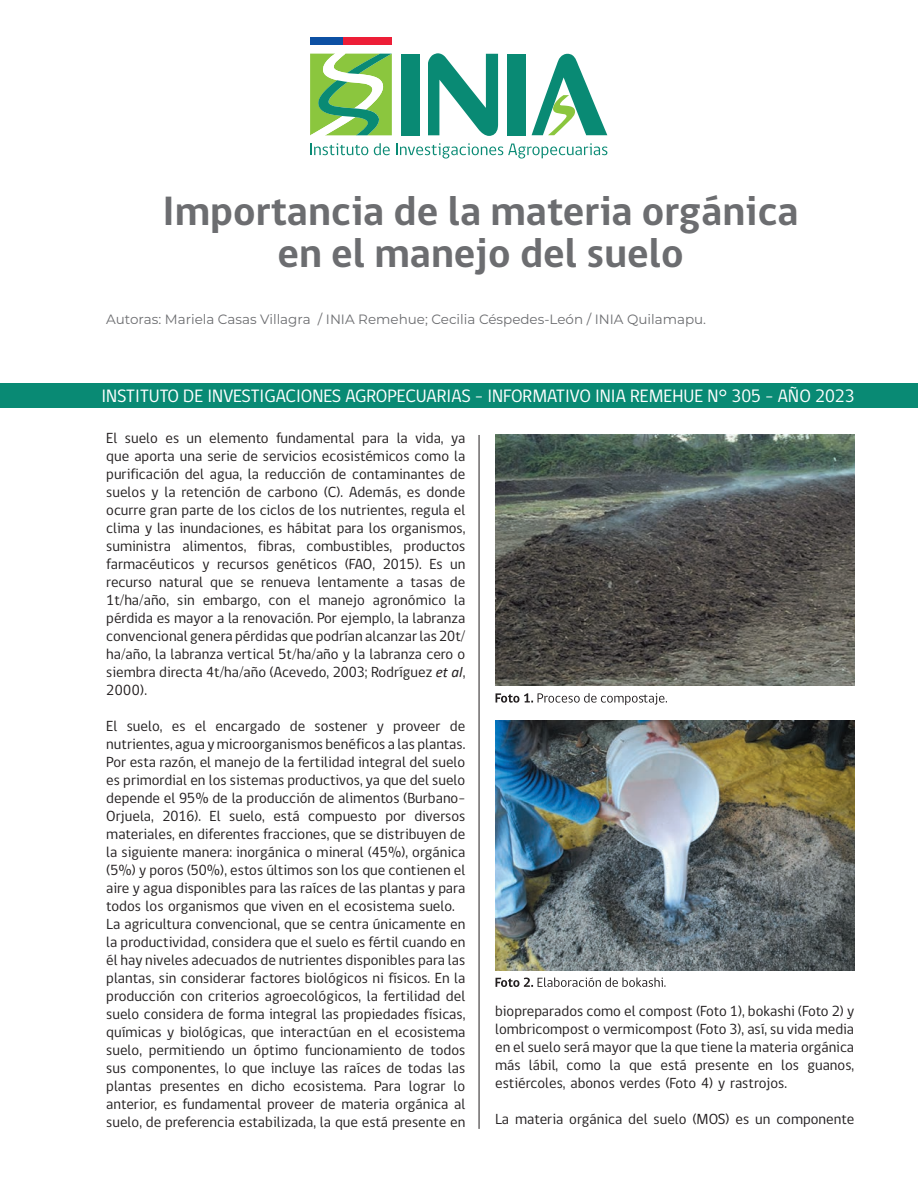
<style>
.page{position:relative;width:918px;height:1188px;background:#fff}
.page>*{position:absolute;margin:0;border:0;box-sizing:border-box;transform-origin:0 0}
.t1{font:700 42px/42px "gob CL";color:#6c6d70;text-align:center}
.t2{font:18.45px "gob CL";color:#fff}
.t3{font:15px/18px "gob CL";color:#231f20;text-align:justify}
.t4{font:13.5px "Montserrat";color:#6c6d70}
.s1{font-family:"Calibri";font-style:italic}
</style>
<div class="page">
<div style="left:0;top:383px;width:918px;height:25px;background:#098a74"></div>
<hr style="left:479px;top:435px;width:1px;height:694px;background:#231f20">
<div style="left:310px;top:37px;width:33px;height:8px;background:#0d50a3"></div>
<div style="left:343px;top:37px;width:49px;height:8px;background:#ed1e37"></div>
<div style="left:401px;top:54px;width:19px;height:81px;background:#098a74"></div>
<svg style="left:428px;top:53px;width:70px;height:83px"></svg>
<div style="left:507px;top:54px;width:19px;height:81px;background:#098a74"></div>
<svg style="left:310px;top:54px;width:82px;height:81px"></svg>
<svg style="left:532px;top:54px;width:75px;height:81px"></svg>
<svg style="left:310px;top:143px;width:58px;height:12px"></svg>
<svg style="left:374px;top:143px;width:16px;height:12px"></svg>
<svg style="left:396px;top:143px;width:211px;height:16px"></svg>
<svg style="left:496px;top:978px;width:169px;height:9px"></svg>
<svg style="left:496px;top:693px;width:171px;height:12px"></svg>
<img style="left:496px;top:435px;width:359px;height:250px">
<img style="left:496px;top:720px;width:359px;height:250px">
<h1 class="t1" style="left:163px;top:191px;width:637px">Importancia de la materia orgánica en el manejo del suelo</h1>
<p class="t4" style="left:106px;top:310px;width:601px">Autoras: Mariela Casas Villagra / INIA Remehue; Cecilia Céspedes-León / INIA Quilamapu.</p>
<p class="t2" style="left:101px;top:384px;width:755px">INSTITUTO DE INVESTIGACIONES AGROPECUARIAS - INFORMATIVO INIA REMEHUE N° 305 - AÑO 2023</p>
<p class="t3" style="left:106px;top:430px;width:361px">El suelo es un elemento fundamental para la vida, ya que aporta una serie de servicios ecosistémicos como la purificación del agua, la reducción de contaminantes de suelos y la retención de carbono (C). Además, es donde ocurre gran parte de los ciclos de los nutrientes, regula el clima y las inundaciones, es hábitat para los organismos, suministra alimentos, fibras, combustibles, productos farmacéuticos y recursos genéticos (FAO, 2015). Es un recurso natural que se renueva lentamente a tasas de 1t/ha/año, sin embargo, con el manejo agronómico la pérdida es mayor a la renovación. Por ejemplo, la labranza convencional genera pérdidas que podrían alcanzar las 20t/ ha/año, la labranza vertical 5t/ha/año y la labranza cero o siembra directa 4t/ha/año (Acevedo, 2003; Rodríguez <span class="s1">et al</span>, 2000).</p>
<p class="t3" style="left:106px;top:718px;width:361px;text-align:left">El suelo, es el encargado de sostener y proveer de nutrientes, agua y microorganismos benéficos a las plantas.<br>Por esta razón, el manejo de la fertilidad integral del suelo es primordial en los sistemas productivos, ya que del suelo depende el 95% de la producción de alimentos (Burbano-Orjuela, 2016). El suelo, está compuesto por diversos materiales, en diferentes fracciones, que se distribuyen de la siguiente manera: inorgánica o mineral (45%), orgánica (5%) y poros (50%), estos últimos son los que contienen el aire y agua disponibles para las raíces de las plantas y para todos los organismos que viven en el ecosistema suelo.<br>La agricultura convencional, que se centra únicamente en la productividad, considera que el suelo es fértil cuando en él hay niveles adecuados de nutrientes disponibles para las plantas, sin considerar factores biológicos ni físicos. En la producción con criterios agroecológicos, la fertilidad del suelo considera de forma integral las propiedades físicas, químicas y biológicas, que interactúan en el ecosistema suelo, permitiendo un óptimo funcionamiento de todos sus componentes, lo que incluye las raíces de todas las plantas presentes en dicho ecosistema. Para lograr lo anterior, es fundamental proveer de materia orgánica al suelo, de preferencia estabilizada, la que está presente en</p>
<p class="t3" style="left:495px;top:1003px;width:361px">biopreparados como el compost (Foto 1), bokashi (Foto 2) y lombricompost o vermicompost (Foto 3), así, su vida media en el suelo será mayor que la que tiene la materia orgánica más lábil, como la que está presente en los guanos, estiércoles, abonos verdes (Foto 4) y rastrojos.</p>
<p class="t3" style="left:495px;top:1111px;width:361px">La materia orgánica del suelo (MOS) es un componente</p>
</div>
